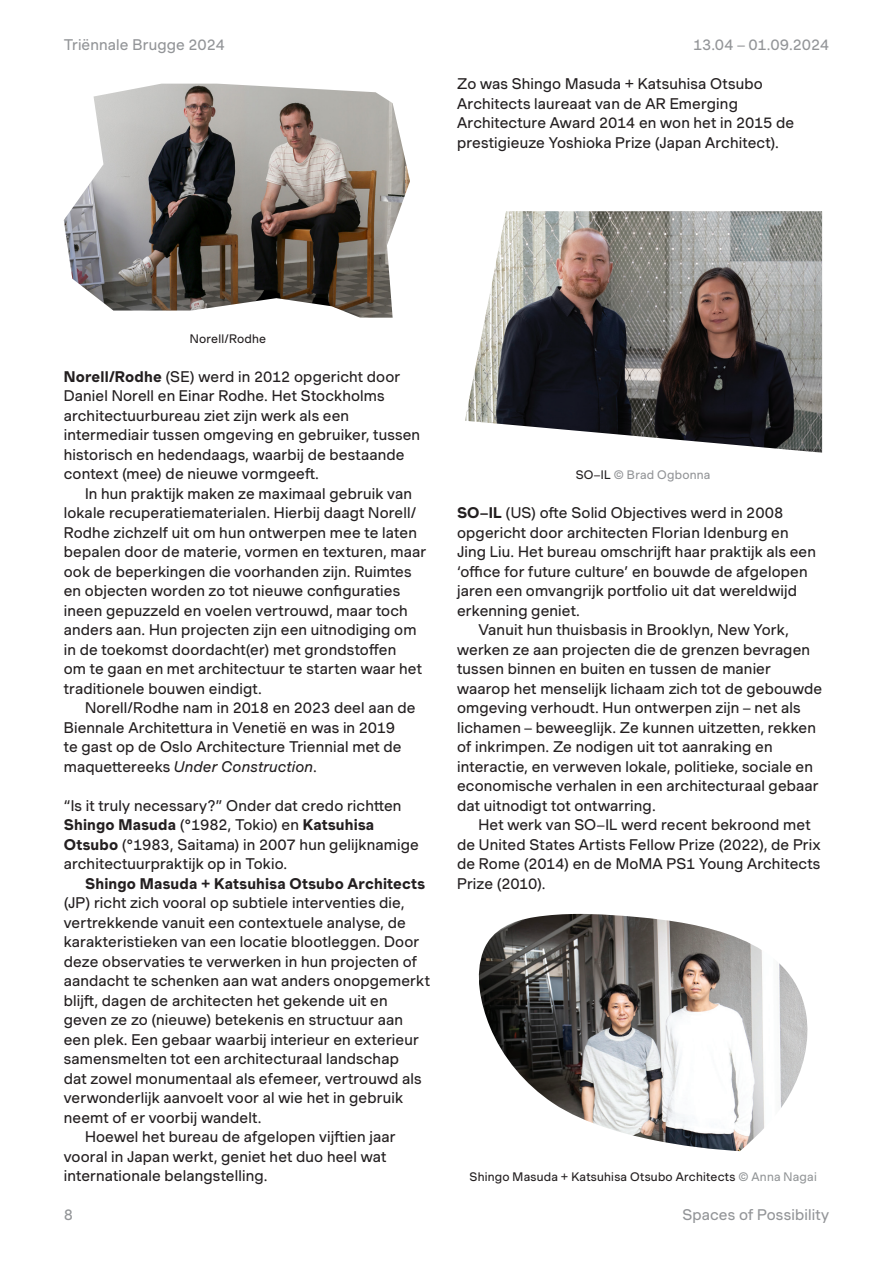
<style>
.page{position:relative;width:893px;height:1263px;background:#fff}
.page>*{position:absolute;margin:0;border:0;box-sizing:border-box;transform-origin:0 0}
.TRIBRU24_-_pers_-_body_tekst{font:15px/19.5px "Muoto";letter-spacing:.01em;color:#231f20}
.t1{font:15px "Muoto";letter-spacing:.01em;color:#939598}
.t2{font:15px "Muoto";letter-spacing:-.015em;color:#939598}
.TRIBRU24_-_image_caption{font:12px "Muoto";letter-spacing:.02em;color:#231f20}
.TRIBRU24_-_image_caption-2{font:12px "Muoto";letter-spacing:.02em;color:#939598}
.s1{font-weight:700}
.s2{font-style:italic}
.s3{color:#231f20}
.s4{color:#939698}
</style>
<div class="page">
<img style="left:64px;top:84px;width:346px;height:234px">
<img style="left:465px;top:211px;width:357px;height:242px">
<img style="left:478px;top:914px;width:330px;height:237px">
<p class="t1" style="left:64px;top:34px;width:163px">Triënnale Brugge 2024</p>
<p class="t2" style="left:693px;top:34px;width:138px">13.04 – 01.09.2024</p>
<p class="TRIBRU24_-_pers_-_body_tekst" style="left:457px;top:74px;width:339px">Zo was Shingo Masuda + Katsuhisa Otsubo Architects laureaat van de AR Emerging Architecture Award 2014 en won het in 2015 de prestigieuze Yoshioka Prize (Japan Architect).</p>
<p class="TRIBRU24_-_image_caption" style="left:190px;top:330px;width:78px">Norell/Rodhe</p>
<p class="TRIBRU24_-_pers_-_body_tekst" style="left:64px;top:366px;width:358px"><span class="s1">Norell/Rodhe</span> (SE) werd in 2012 opgericht door Daniel Norell en Einar Rodhe. Het Stockholms architectuurbureau ziet zijn werk als een intermediair tussen omgeving en gebruiker, tussen historisch en hedendaags, waarbij de bestaande context (mee) de nieuwe vormgeeft.</p>
<p class="TRIBRU24_-_pers_-_body_tekst" style="left:64px;top:483px;width:364px;text-indent:21px">In hun praktijk maken ze maximaal gebruik van lokale recuperatiematerialen. Hierbij daagt Norell/ Rodhe zichzelf uit om hun ontwerpen mee te laten bepalen door de materie, vormen en texturen, maar ook de beperkingen die voorhanden zijn. Ruimtes en objecten worden zo tot nieuwe configuraties ineen gepuzzeld en voelen vertrouwd, maar toch anders aan. Hun projecten zijn een uitnodiging om in de toekomst doordacht(er) met grondstoffen<br>om te gaan en met architectuur te starten waar het traditionele bouwen eindigt.</p>
<p class="TRIBRU24_-_pers_-_body_tekst" style="left:64px;top:698px;width:353px;text-indent:21px">Norell/Rodhe nam in 2018 en 2023 deel aan de Biennale Architettura in Venetië en was in 2019<br>te gast op de Oslo Architecture Triennial met de maquettereeks <span class="s2">Under Construction</span>.</p>
<p class="TRIBRU24_-_pers_-_body_tekst" style="left:64px;top:795px;width:357px">“Is it truly necessary?” Onder dat credo richtten <span class="s1">Shingo Masuda</span> (°1982, Tokio) en <span class="s1">Katsuhisa Otsubo</span> (°1983, Saitama) in 2007 hun gelijknamige architectuurpraktijk op in Tokio.</p>
<p class="TRIBRU24_-_pers_-_body_tekst" style="left:64px;top:873px;width:368px;text-indent:21px"><span class="s1">Shingo Masuda + Katsuhisa Otsubo Architects </span>(JP) richt zich vooral op subtiele interventies die, vertrekkende vanuit een contextuele analyse, de karakteristieken van een locatie blootleggen. Door deze observaties te verwerken in hun projecten of aandacht te schenken aan wat anders onopgemerkt blijft, dagen de architecten het gekende uit en geven ze zo (nieuwe) betekenis en structuur aan een plek. Een gebaar waarbij interieur en exterieur samensmelten tot een architecturaal landschap<br>dat zowel monumentaal als efemeer, vertrouwd als verwonderlijk aanvoelt voor al wie het in gebruik neemt of er voorbij wandelt.</p>
<p class="TRIBRU24_-_pers_-_body_tekst" style="left:64px;top:1127px;width:333px;text-indent:21px">Hoewel het bureau de afgelopen vijftien jaar vooral in Japan werkt, geniet het duo heel wat internationale belangstelling.</p>
<p class="TRIBRU24_-_image_caption-2" style="left:576px;top:466px;width:136px"><span class="s3">SO–IL</span> © Brad Ogbonna</p>
<p class="TRIBRU24_-_pers_-_body_tekst" style="left:457px;top:503px;width:360px"><span class="s1">SO–IL</span> (US) ofte Solid Objectives werd in 2008 opgericht door architecten Florian Idenburg en Jing Liu. Het bureau omschrijft haar praktijk als een ‘office for future culture’ en bouwde de afgelopen jaren een omvangrijk portfolio uit dat wereldwijd erkenning geniet.</p>
<p class="TRIBRU24_-_pers_-_body_tekst" style="left:457px;top:620px;width:367px;text-indent:21px">Vanuit hun thuisbasis in Brooklyn, New York, werken ze aan projecten die de grenzen bevragen tussen binnen en buiten en tussen de manier waarop het menselijk lichaam zich tot de gebouwde omgeving verhoudt. Hun ontwerpen zijn – net als lichamen – beweeglijk. Ze kunnen uitzetten, rekken of inkrimpen. Ze nodigen uit tot aanraking en interactie, en verweven lokale, politieke, sociale en economische verhalen in een architecturaal gebaar dat uitnodigt tot ontwarring.</p>
<p class="TRIBRU24_-_pers_-_body_tekst" style="left:457px;top:815px;width:365px;text-indent:21px">Het werk van SO–IL werd recent bekroond met de United States Artists Fellow Prize (2022), de Prix de Rome (2014) en de MoMA PS1 Young Architects Prize (2010).</p>
<p class="TRIBRU24_-_image_caption" style="left:469px;top:1168px;width:349px">Shingo Masuda + Katsuhisa Otsubo Architects <span class="s4">© Anna Nagai</span></p>
<p class="t1" style="left:64px;top:1204px;width:11px">8</p>
<p class="t1" style="left:682px;top:1204px;width:148px">Spaces of Possibility</p>
</div>
